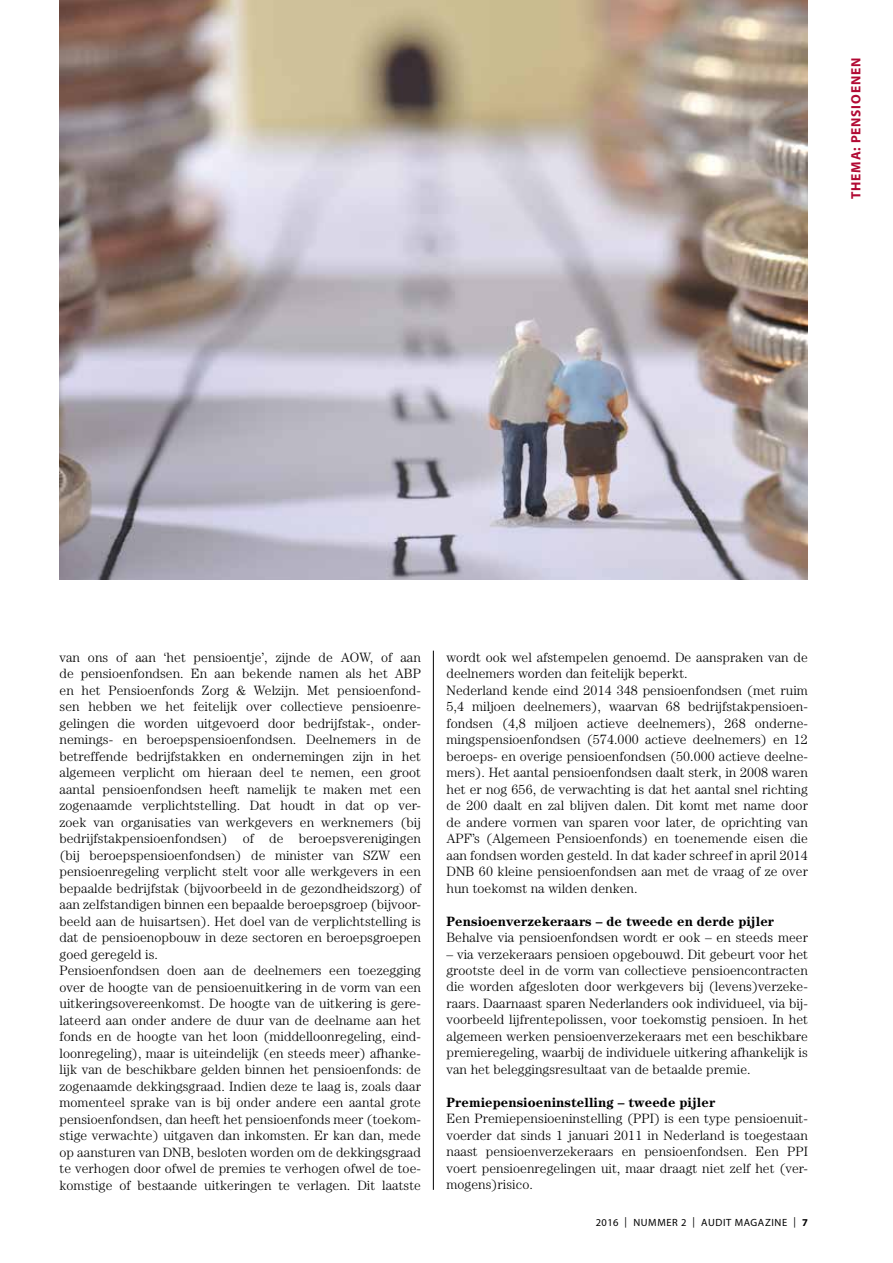
<style>
.page{position:relative;width:893px;height:1263px;background:#fff}
.page>*{position:absolute;margin:0;border:0;box-sizing:border-box;transform-origin:0 0}
.t1{font:300 13.5px/16.5px "Century LT";letter-spacing:.005em;color:#000}
.t2{font:700 13.5px "Century LT";letter-spacing:.005em;color:#000}
.t3{font:700 13.5px "Myriad Pro";letter-spacing:.06em;color:#b10933}
.t4{font:10.5px "Myriad Pro";letter-spacing:.06em;color:#000}
.s1{font-weight:700}
</style>
<div class="page">
<img style="left:60px;top:0;width:748px;height:579px">
<hr style="left:433px;top:651px;width:1px;height:539px;background:#000">
<p class="t3" style="left:847px;top:199px;width:143px;rotate:-90deg">THEMA: PENSIOENEN</p>
<p class="t1" style="left:60px;top:648px;width:363px">van ons of aan ‘het pensioentje’, zijnde de AOW, of aan de pensioenfondsen. En aan bekende namen als het ABP en het Pensioenfonds Zorg &amp; Welzijn. Met pensioenfond&shy;sen hebben we het feitelijk over collectieve pensioenre&shy;gelingen die worden uitgevoerd door bedrijfstak-, onder&shy;nemings- en beroepspensioenfondsen. Deelnemers in de betreffende bedrijfstakken en ondernemingen zijn in het algemeen verplicht om hieraan deel te nemen, een groot aantal pensioenfondsen heeft namelijk te maken met een zogenaamde verplichtstelling. Dat houdt in dat op ver&shy;zoek van organisaties van werkgevers en werknemers (bij bedrijfstakpensioenfondsen) of de beroepsverenigingen (bij beroepspensioenfondsen) de minister van SZW een pensioenregeling verplicht stelt voor alle werkgevers in een bepaalde bedrijfstak (bijvoorbeeld in de gezondheidszorg) of aan zelfstandigen binnen een bepaalde beroepsgroep (bijvoor&shy;beeld aan de huisartsen). Het doel van de verplichtstelling is dat de pensioenopbouw in deze sectoren en beroepsgroepen goed geregeld is.<br>Pensioenfondsen doen aan de deelnemers een toezegging over de hoogte van de pensioenuitkering in de vorm van een uitkeringsovereenkomst. De hoogte van de uitkering is gere&shy;lateerd aan onder andere de duur van de deelname aan het fonds en de hoogte van het loon (middelloonregeling, eind&shy;loonregeling), maar is uiteindelijk (en steeds meer) afhanke&shy;lijk van de beschikbare gelden binnen het pensioenfonds: de zogenaamde dekkingsgraad. Indien deze te laag is, zoals daar momenteel sprake van is bij onder andere een aantal grote pensioenfondsen, dan heeft het pensioenfonds meer (toekom&shy;stige verwachte) uitgaven dan inkomsten. Er kan dan, mede op aansturen van DNB, besloten worden om de dekkingsgraad te verhogen door ofwel de premies te verhogen ofwel de toe&shy;komstige of bestaande uitkeringen te verlagen. Dit laatste</p>
<p class="t1" style="left:446px;top:648px;width:363px">wordt ook wel afstempelen genoemd. De aanspraken van de deelnemers worden dan feitelijk beperkt.<br>Nederland kende eind 2014 348 pensioenfondsen (met ruim 5,4 miljoen deelnemers), waarvan 68 bedrijfstakpensioen&shy;fondsen (4,8 miljoen actieve deelnemers), 268 onderne&shy;mingspensioenfondsen (574.000 actieve deelnemers) en 12 beroeps- en overige pensioenfondsen (50.000 actieve deelne&shy;mers). Het aantal pensioenfondsen daalt sterk, in 2008 waren het er nog 656, de verwachting is dat het aantal snel richting de 200 daalt en zal blijven dalen. Dit komt met name door de andere vormen van sparen voor later, de oprichting van APF’s (Algemeen Pensioenfonds) en toenemende eisen die aan fondsen worden gesteld. In dat kader schreef in april 2014<br>DNB 60 kleine pensioenfondsen aan met de vraag of ze over hun toekomst na wilden denken.</p>
<p class="t2" style="left:446px;top:913px;width:329px">Pensioenverzekeraars – de tweede en derde pijler</p>
<p class="t1" style="left:446px;top:929px;width:363px">Behalve via pensioenfondsen wordt er ook – en steeds meer</p>
<p class="t1" style="left:446px;top:945px;width:363px;text-align:justify">– via verzekeraars pensioen opgebouwd. Dit gebeurt voor het grootste deel in de vorm van collectieve pensioencontracten die worden afgesloten door werkgevers bij (levens)verzeke&shy;raars. Daarnaast sparen Nederlanders ook individueel, via bij&shy;voorbeeld lijfrentepolissen, voor toekomstig pensioen. In het algemeen werken pensioenverzekeraars met een beschikbare premieregeling, waarbij de individuele uitkering afhankelijk is van het beleggingsresultaat van de betaalde premie.</p>
<p class="t2" style="left:446px;top:1094px;width:270px">Premiepensioeninstelling – tweede pijler</p>
<p class="t1" style="left:446px;top:1110px;width:363px;text-align:justify">Een Premiepensioeninstelling (PPI) is een type pensioenuit&shy;voerder dat sinds 1 januari 2011 in Nederland is toegestaan naast pensioenverzekeraars en pensioenfondsen. Een PPI voert pensioenregelingen uit, maar draagt niet zelf het (ver&shy;mogens)risico.</p>
<p class="t4" style="left:596px;top:1216px;width:214px">2016 | NUMMER 2 | AUDIT MAGAZINE | <span class="s1">7</span></p>
</div>
